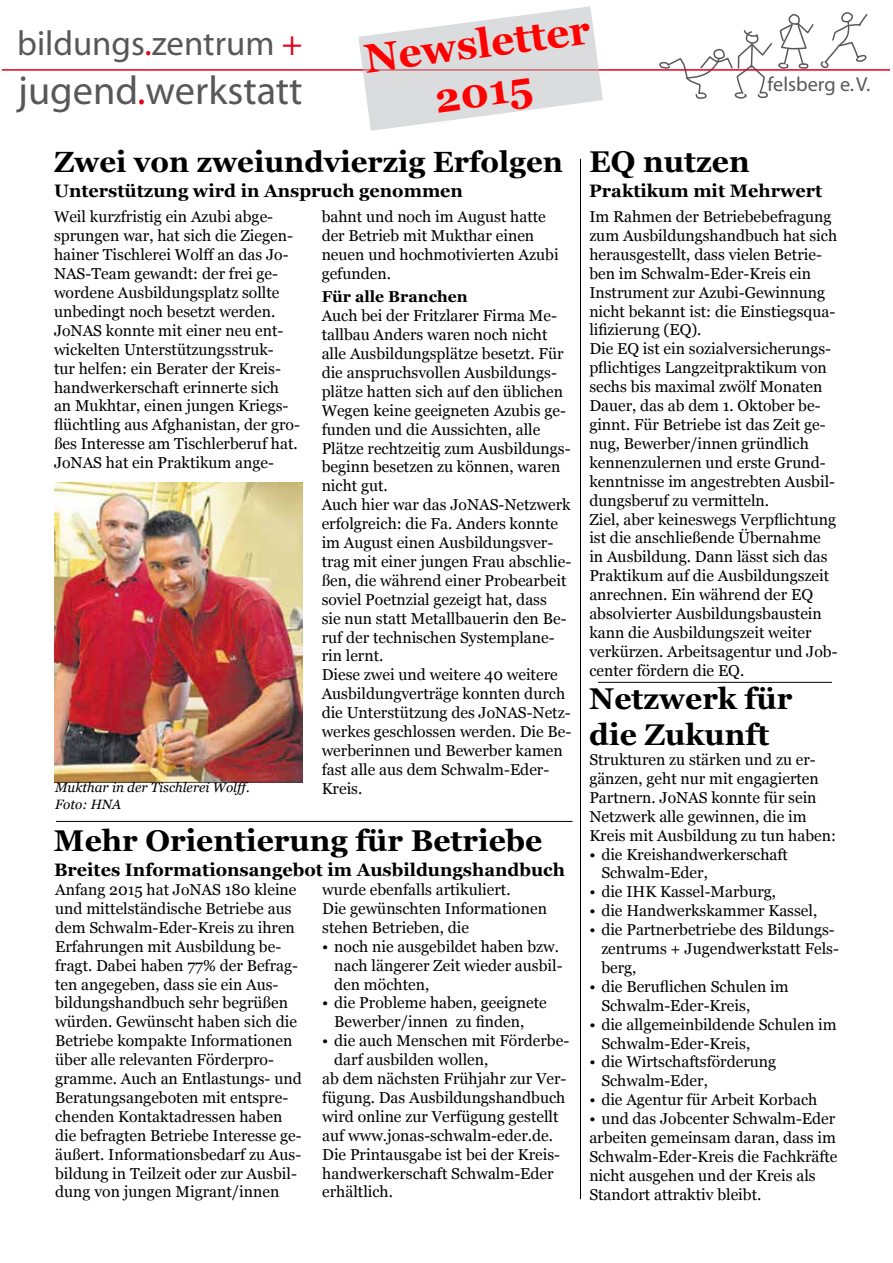
<style>
.page{position:relative;width:893px;height:1263px;background:#fff}
.page>*{position:absolute;margin:0;border:0;box-sizing:border-box;transform-origin:0 0}
.t1{font:700 40.65px/49.1px "Georgia";color:#f00;text-align:center}
.t2{font:40.35px "Myriad";color:#58585a}
.t3{font:34.95px "Myriad";color:#58585a}
.t4{font:700 30px/36px "Georgia";color:#000}
.t5{font:700 29.25px "Georgia";color:#000}
.t6{font:20.25px "Myriad";color:#58585a}
.t7{font:700 18px "Georgia";color:#000}
.t8{font:15.75px/18.9px "Georgia";color:#000}
.t9{font:700 15.75px "Georgia";color:#000}
.t10{font:italic 13.5px "Georgia";color:#000}
.s1{color:#e2001a}
</style>
<div class="page">
<svg style="left:659px;top:14px;width:155px;height:85px"></svg>
<svg style="left:821px;top:12px;width:47px;height:57px"></svg>
<hr style="left:2px;top:69px;width:888px;height:2px;background:#e2001a">
<svg style="left:358px;top:6px;width:246px;height:125px"></svg>
<img style="left:54px;top:483px;width:249px;height:299px">
<hr style="left:56px;top:821px;width:516px;height:1px;background:#000">
<hr style="left:580px;top:159px;width:1px;height:1040px;background:#000">
<hr style="left:598px;top:682px;width:234px;height:1px;background:#000">
<h1 class="t1" style="left:362px;top:33px;width:229px;rotate:-7deg">Newsletter<br>2015</h1>
<h3 class="t4" style="left:589px;top:143px;width:162px">EQ nutzen</h3>
<p class="t7" style="left:589px;top:180px;width:235px">Praktikum mit Mehrwert</p>
<h3 class="t3" style="left:17px;top:26px;width:287px">bildungs<span class="s1">.</span>zentrum <span class="s1">+</span></h3>
<h2 class="t2" style="left:18px;top:70px;width:286px">jugend<span class="s1">.</span>werkstatt</h2>
<p class="t6" style="left:768px;top:74px;width:104px">felsberg e. V.</p>
<h3 class="t5" style="left:54px;top:143px;width:510px">Zwei von zweiundvierzig Erfolgen</h3>
<p class="t7" style="left:54px;top:180px;width:410px">Unterstützung wird in Anspruch genommen</p>
<p class="t8" style="left:54px;top:208px;width:247px">Weil kurzfristig ein Azubi abge&shy;sprungen war, hat sich die Ziegen&shy;hainer Tischlerei Wolff an das Jo-NAS-Team gewandt: der frei ge&shy;wordene Ausbildungsplatz sollte unbedingt noch besetzt werden.<br>JoNAS konnte mit einer neu ent&shy;wickelten Unterstützungsstruk-<br>tur helfen: ein Berater der Kreis&shy;handwerkerschaft erinnerte sich an Mukhtar, einen jungen Kriegs&shy;flüchtling aus Afghanistan, der gro&shy;ßes Interesse am Tischlerberuf hat.<br>JoNAS hat ein Praktikum ange-</p>
<p class="t8" style="left:322px;top:208px;width:238px">bahnt und noch im August hatte der Betrieb mit Mukthar einen neuen und hochmotivierten Azubi gefunden.</p>
<p class="t8" style="left:589px;top:207px;width:250px">Im Rahmen der Betriebebefragung zum Ausbildungshandbuch hat sich herausgestellt, dass vielen Betrie&shy;ben im Schwalm-Eder-Kreis ein<br>Instrument zur Azubi-Gewinnung nicht bekannt ist: die Einstiegsqua&shy;lifizierung (EQ).<br>Die EQ ist ein sozialversicherungs&shy;pflichtiges Langzeitpraktikum von sechs bis maximal zwölf Monaten<br>Dauer, das ab dem 1. Oktober be&shy;ginnt. Für Betriebe ist das Zeit ge&shy;nug, Bewerber/innen gründlich kennenzulernen und erste Grund&shy;kenntnisse im angestrebten Ausbil&shy;dungsberuf zu vermitteln.<br>Ziel, aber keineswegs Verpflichtung ist die anschließende Übernahme in Ausbildung. Dann lässt sich das<br>Praktikum auf die Ausbildungszeit anrechnen. Ein während der EQ absolvierter Ausbildungsbaustein kann die Ausbildungszeit weiter verkürzen. Arbeitsagentur und Job&shy;center fördern die EQ.</p>
<p class="t9" style="left:322px;top:287px;width:147px">Für alle Branchen</p>
<p class="t8" style="left:322px;top:307px;width:251px">Auch bei der Fritzlarer Firma Me&shy;tallbau Anders waren noch nicht alle Ausbildungsplätze besetzt. Für die anspruchsvollen Ausbildungs&shy;plätze hatten sich auf den üblichen<br>Wegen keine geeigneten Azubis ge&shy;funden und die Aussichten, alle<br>Plätze rechtzeitig zum Ausbildungs&shy;beginn besetzen zu können, waren nicht gut.<br>Auch hier war das JoNAS-Netzwerk erfolgreich: die Fa. Anders konnte im August einen Ausbildungsver&shy;trag mit einer jungen Frau abschlie&shy;ßen, die während einer Probearbeit soviel Poetnzial gezeigt hat, dass<br>sie nun statt Metallbauerin den Be&shy;ruf der technischen Systemplane&shy;rin lernt.<br>Diese zwei und weitere 40 weitere<br>Ausbildungverträge konnten durch die Unterstützung des JoNAS-Netz&shy;werkes geschlossen werden. Die Be&shy;werberinnen und Bewerber kamen fast alle aus dem Schwalm-Eder-</p>
<h3 class="t4" style="left:589px;top:681px;width:204px">Netzwerk für die Zukunft</h3>
<p class="t8" style="left:589px;top:750px;width:248px">Strukturen zu stärken und zu er&shy;gänzen, geht nur mit engagierten<br>Partnern. JoNAS konnte für sein<br>Netzwerk alle gewinnen, die im<br>Kreis mit Ausbildung zu tun haben:</p>
<p class="t8" style="left:601px;top:845px;width:188px;text-indent:-12px">• die Kreishandwerkerschaft<br>Schwalm-Eder,</p>
<p class="t8" style="left:589px;top:883px;width:188px">• die IHK Kassel-Marburg,</p>
<p class="t8" style="left:589px;top:902px;width:229px">• die Handwerkskammer Kassel,</p>
<p class="t8" style="left:601px;top:920px;width:239px;text-indent:-12px">• die Partnerbetriebe des Bildungs&shy;zentrums + Jugendwerkstatt Fels&shy;berg,</p>
<p class="t8" style="left:601px;top:977px;width:189px;text-indent:-12px">• die Beruflichen Schulen im<br>Schwalm-Eder-Kreis,</p>
<p class="t8" style="left:601px;top:1015px;width:237px;text-indent:-12px">• die allgemeinbildende Schulen im<br>Schwalm-Eder-Kreis,</p>
<p class="t8" style="left:601px;top:1053px;width:176px;text-indent:-12px">• die Wirtschaftsförderung<br>Schwalm-Eder,</p>
<p class="t8" style="left:589px;top:1091px;width:229px">• die Agentur für Arbeit Korbach</p>
<p class="t8" style="left:589px;top:1109px;width:250px">• und das Jobcenter Schwalm-Eder arbeiten gemeinsam daran, dass im<br>Schwalm-Eder-Kreis die Fachkräfte nicht ausgehen und der Kreis als<br>Standort attraktiv bleibt.</p>
<p class="t10" style="left:55px;top:779px;width:196px">Mukthar in der Tischlerei Wolff.</p>
<p class="t8" style="left:322px;top:779px;width:42px">Kreis.</p>
<p class="t10" style="left:55px;top:795px;width:68px">Foto: HNA</p>
<h3 class="t4" style="left:54px;top:822px;width:490px">Mehr Orientierung für Betriebe</h3>
<p class="t7" style="left:54px;top:858px;width:513px">Breites Informationsangebot im Ausbildungshandbuch</p>
<p class="t8" style="left:55px;top:880px;width:248px">Anfang 2015 hat JoNAS 180 kleine und mittelständische Betriebe aus dem Schwalm-Eder-Kreis zu ihren Erfahrungen mit Ausbildung be&shy;fragt. Dabei haben 77% der Befrag&shy;ten angegeben, dass sie ein Aus&shy;bildungshandbuch sehr begrüßen würden. Gewünscht haben sich die Betriebe kompakte Informationen über alle relevanten Förderpro&shy;gramme. Auch an Entlastungs- und Beratungsangeboten mit entspre&shy;chenden Kontaktadressen haben die befragten Betriebe Interesse ge&shy;äußert. Informationsbedarf zu Aus&shy;bildung in Teilzeit oder zur Ausbil&shy;dung von jungen Migrant/innen</p>
<p class="t8" style="left:322px;top:880px;width:226px">wurde ebenfalls artikuliert.<br>Die gewünschten Informationen stehen Betrieben, die</p>
<p class="t8" style="left:334px;top:937px;width:230px;text-indent:-12px">• noch nie ausgebildet haben bzw. nach längerer Zeit wieder ausbil&shy;den möchten,</p>
<p class="t8" style="left:334px;top:994px;width:214px;text-indent:-12px">• die Probleme haben, geeignete<br>Bewerber/innen zu finden,</p>
<p class="t8" style="left:322px;top:1032px;width:249px">• die auch Menschen mit Förderbe-</p>
<p class="t8" style="left:334px;top:1050px;width:156px">darf ausbilden wollen,</p>
<p class="t8" style="left:322px;top:1069px;width:246px">ab dem nächsten Frühjahr zur Ver-</p>
<p class="t8" style="left:322px;top:1088px;width:245px">fügung. Das Ausbildungshandbuch</p>
<p class="t8" style="left:322px;top:1107px;width:238px">wird online zur Verfügung gestellt</p>
<p class="t8" style="left:322px;top:1126px;width:232px">auf www.jonas-schwalm-eder.de.</p>
<p class="t8" style="left:322px;top:1145px;width:239px">Die Printausgabe ist bei der Kreis-</p>
<p class="t8" style="left:322px;top:1164px;width:233px">handwerkerschaft Schwalm-Eder</p>
<p class="t8" style="left:322px;top:1183px;width:72px">erhältlich.</p>
</div>
